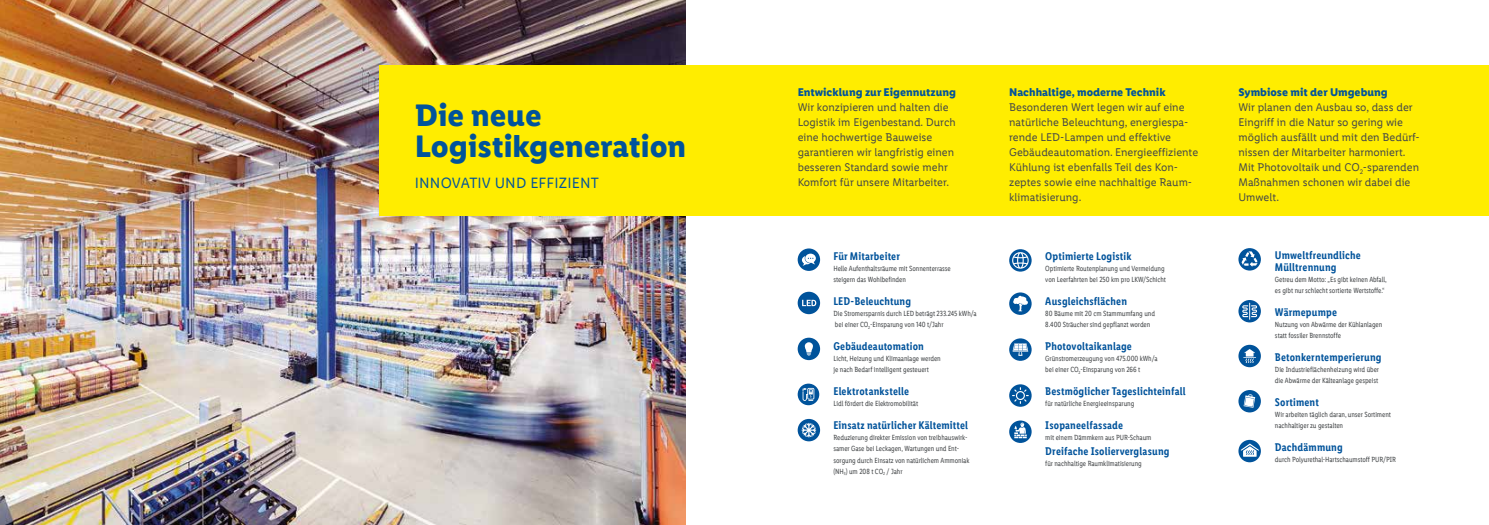
<style>
.page{position:relative;width:1489px;height:525px;background:#fff}
.page>*{position:absolute;margin:0;border:0;box-sizing:border-box;transform-origin:0 0}
.t1{font:700 31.25px/31.2px "Lidl Font Pro";color:#00539b}
.t2{font:15px "Lidl Font Pro";letter-spacing:.01em;color:#00539b}
.t3{font:11.25px/15px "Lidl Font Pro";color:#444749}
.t4{font:600 11.25px/11.2px "Lidl Font Cond Pro";letter-spacing:.01em;color:#00539b}
.t5{font:700 11.25px "Lidl Font Pro";color:#00539b}
.t6{font:7.5px/11.2px "Lidl Font Cond Pro";letter-spacing:-.01em;color:#444749}
</style>
<div class="page">
<img style="left:0;top:0;width:685px;height:524px">
<div style="left:379px;top:65px;width:1109px;height:150px;background:#ffed00"></div>
<svg style="left:1009px;top:384px;width:22px;height:22px"></svg>
<svg style="left:1012px;top:387px;width:16px;height:16px"></svg>
<div style="left:1009px;top:338px;width:22px;height:22px;background:#00539b;border-radius:50%"></div>
<svg style="left:1012px;top:343px;width:16px;height:12px"></svg>
<svg style="left:1009px;top:292px;width:22px;height:23px"></svg>
<svg style="left:1013px;top:296px;width:14px;height:15px"></svg>
<svg style="left:1009px;top:249px;width:22px;height:22px"></svg>
<svg style="left:1012px;top:252px;width:16px;height:16px"></svg>
<svg style="left:1009px;top:420px;width:22px;height:22px"></svg>
<svg style="left:1014px;top:421px;width:12px;height:17px"></svg>
<svg style="left:797px;top:383px;width:22px;height:22px"></svg>
<svg style="left:802px;top:387px;width:12px;height:13px"></svg>
<svg style="left:797px;top:291px;width:23px;height:23px"></svg>
<svg style="left:802px;top:299px;width:14px;height:7px"></svg>
<div style="left:797px;top:337px;width:23px;height:23px;background:#00539b;border-radius:50%"></div>
<svg style="left:804px;top:342px;width:9px;height:13px"></svg>
<svg style="left:797px;top:248px;width:23px;height:23px"></svg>
<svg style="left:801px;top:253px;width:14px;height:12px"></svg>
<svg style="left:797px;top:418px;width:23px;height:23px"></svg>
<svg style="left:801px;top:422px;width:15px;height:15px"></svg>
<div style="left:1238px;top:344px;width:22px;height:23px;background:#00539b;border-radius:50%"></div>
<svg style="left:1243px;top:349px;width:12px;height:14px"></svg>
<svg style="left:1238px;top:248px;width:22px;height:22px"></svg>
<svg style="left:1241px;top:251px;width:16px;height:15px"></svg>
<div style="left:1238px;top:390px;width:22px;height:22px;background:#00539b;border-radius:50%"></div>
<svg style="left:1243px;top:394px;width:12px;height:13px"></svg>
<svg style="left:1238px;top:300px;width:22px;height:22px"></svg>
<svg style="left:1242px;top:302px;width:14px;height:17px"></svg>
<svg style="left:1238px;top:439px;width:22px;height:23px"></svg>
<svg style="left:1239px;top:443px;width:20px;height:13px"></svg>
<h1 class="t1" style="left:415px;top:99px;width:273px">Die neue<br>Logistikgeneration</h1>
<h2 class="t2" style="left:415px;top:174px;width:186px">INNOVATIV UND EFFIZIENT</h2>
<h3 class="t5" style="left:797px;top:85px;width:160px">Entwicklung zur Eigennutzung</h3>
<h3 class="t3" style="left:797px;top:99px;width:160px">Wir konzipieren und halten die<br>Logistik im Eigenbestand. Durch eine hochwertige Bauweise garantieren wir langfristig einen besseren Standard sowie mehr<br>Komfort für unsere Mitarbeiter.</h3>
<h3 class="t4" style="left:833px;top:250px;width:68px">Für Mitarbeiter</h3>
<p class="t6" style="left:833px;top:263px;width:119px">Helle Aufenthaltsräume mit Sonnenterrasse steigern das Wohlbefinden</p>
<h3 class="t4" style="left:833px;top:295px;width:79px">LED-Beleuchtung</h3>
<p class="t6" style="left:833px;top:308px;width:145px">Die Stromersparnis durch LED beträgt 233.245 kWh/a bei einer CO<sub>2</sub>-Einsparung von 140 t/Jahr</p>
<h3 class="t4" style="left:833px;top:340px;width:92px">Gebäudeautomation</h3>
<p class="t6" style="left:833px;top:353px;width:109px">Licht, Heizung und Klimaanlage werden je nach Bedarf intelligent gesteuert</p>
<h3 class="t4" style="left:833px;top:385px;width:77px">Elektrotankstelle</h3>
<p class="t6" style="left:833px;top:398px;width:86px">Lidl fördert die Elektromobilität</p>
<h3 class="t4" style="left:833px;top:419px;width:136px">Einsatz natürlicher Kältemittel</h3>
<p class="t6" style="left:833px;top:431px;width:138px">Reduzierung direkter Emission von treibhauswirk&shy;samer Gase bei Leckagen, Wartungen und Ent&shy;sorgung durch Einsatz von natürlichem Ammoniak (NH<sub>3</sub>) um 208 t CO<sub>2</sub> / Jahr</p>
<h3 class="t5" style="left:1009px;top:85px;width:158px">Nachhaltige, moderne Technik</h3>
<p class="t3" style="left:1009px;top:99px;width:190px">Besonderen Wert legen wir auf eine natürliche Beleuchtung, energiespa&shy;rende LED-Lampen und effektive Gebäudeautomation. Energieeffiziente Kühlung ist ebenfalls Teil des Kon&shy;zeptes sowie eine nachhaltige Raum&shy;klimatisierung.</p>
<h3 class="t4" style="left:1045px;top:250px;width:88px">Optimierte Logistik</h3>
<p class="t6" style="left:1045px;top:262px;width:122px">Optimierte Routenplanung und Vermeidung von Leerfahrten bei 250 km pro LKW/Schicht</p>
<h3 class="t4" style="left:1045px;top:295px;width:83px">Ausgleichsflächen</h3>
<p class="t6" style="left:1045px;top:307px;width:111px">80 Bäume mit 20 cm Stammumfang und<br>8.400 Sträucher sind gepflanzt worden</p>
<h3 class="t4" style="left:1045px;top:340px;width:88px">Photovoltaikanlage</h3>
<p class="t6" style="left:1045px;top:352px;width:114px">Grünstromerzeugung von 475.000 kWh/a bei einer CO<sub>2</sub>-Einsparung von 266 t</p>
<h3 class="t4" style="left:1045px;top:385px;width:142px">Bestmöglicher Tageslichteinfall</h3>
<p class="t6" style="left:1045px;top:397px;width:90px">für natürliche Energieeinsparung</p>
<h3 class="t4" style="left:1045px;top:419px;width:79px">Isopaneelfassade</h3>
<p class="t6" style="left:1045px;top:431px;width:108px">mit einem Dämmkern aus PUR-Schaum</p>
<h3 class="t4" style="left:1045px;top:445px;width:126px">Dreifache Isolierverglasung</h3>
<p class="t6" style="left:1045px;top:457px;width:98px">für nachhaltige Raumklimatisierung</p>
<h3 class="t5" style="left:1238px;top:85px;width:151px">Symbiose mit der Umgebung</h3>
<h3 class="t3" style="left:1238px;top:99px;width:183px">Wir planen den Ausbau so, dass der<br>Eingriff in die Natur so gering wie möglich ausfällt und mit den Bedürf&shy;nissen der Mitarbeiter harmoniert.<br>Mit Photovoltaik und CO<sub>2</sub>-sparenden<br>Maßnahmen schonen wir dabei die<br>Umwelt.</h3>
<h3 class="t4" style="left:1274px;top:250px;width:87px">Umweltfreundliche<br>Mülltrennung</h3>
<p class="t6" style="left:1274px;top:273px;width:113px">Getreu dem Motto: „Es gibt keinen Abfall, es gibt nur schlecht sortierte Wertstoffe.“</p>
<h3 class="t4" style="left:1274px;top:306px;width:63px">Wärmepumpe</h3>
<p class="t6" style="left:1274px;top:318px;width:109px">Nutzung von Abwärme der Kühlanlagen statt fossiler Brennstoffe</p>
<h3 class="t4" style="left:1274px;top:351px;width:108px">Betonkerntemperierung</h3>
<p class="t6" style="left:1274px;top:363px;width:106px">Die Industrieflächenheizung wird über die Abwärme der Kälteanlage gespeist</p>
<h3 class="t4" style="left:1274px;top:396px;width:45px">Sortiment</h3>
<p class="t6" style="left:1274px;top:408px;width:117px">Wir arbeiten täglich daran, unser Sortiment nachhaltiger zu gestalten</p>
<h3 class="t4" style="left:1274px;top:441px;width:69px">Dachdämmung</h3>
<p class="t6" style="left:1274px;top:453px;width:122px">durch Polyurethal-Hartschaumstoff PUR/PIR</p>
</div>
